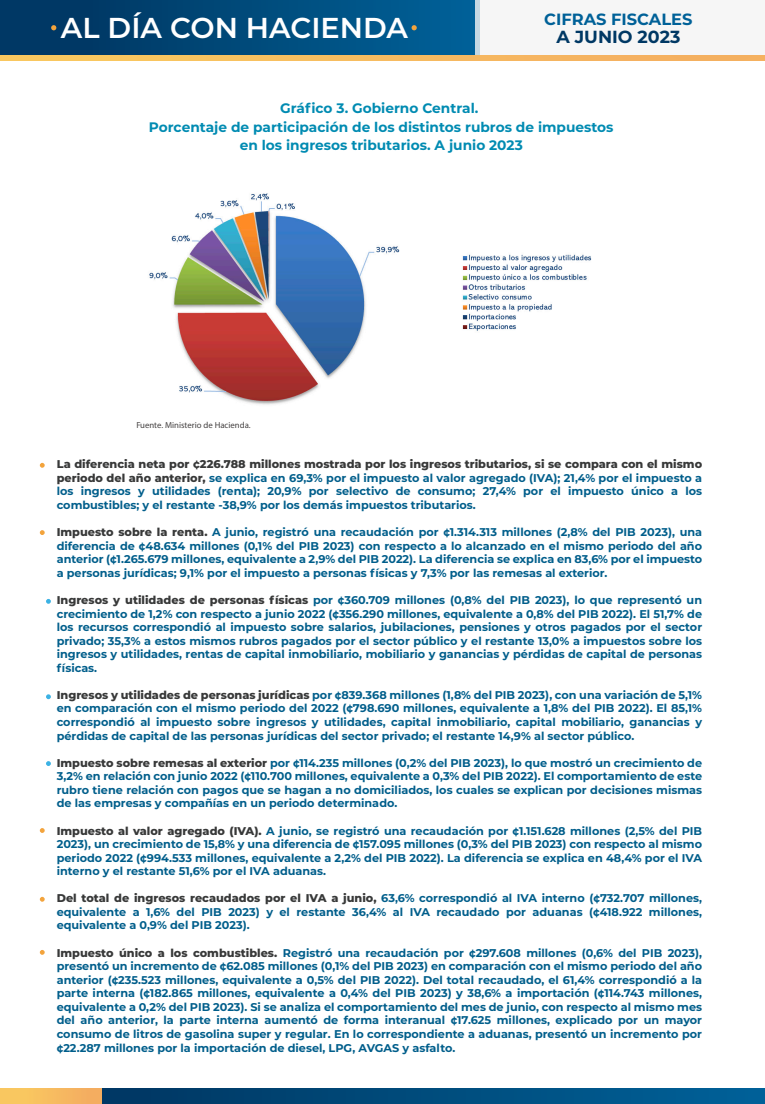
<style>
.page{position:relative;width:765px;height:1104px;background:#fff}
.page>*{position:absolute;margin:0;border:0;box-sizing:border-box;transform-origin:0 0}
.t1{font:600 28.75px "Montserrat";color:#fff}
.t2{font:700 17.5px "Montserrat";color:#003864}
.t3{font:700 16.25px "Montserrat";color:#006198}
.t4{font:700 13.75px/18.6px "Montserrat";color:#008bb2;text-align:center}
.t5{font:700 11.25px/13.5px "Montserrat";color:#005e8b;text-align:justify}
.t6{font:8.75px "Myriad Pro";color:#444141}
.s1{font-weight:800;color:#383939}
</style>
<div class="page">
<svg style="left:101px;top:1088px;width:664px;height:16px;background:#004c7d"></svg>
<div style="left:0;top:1088px;width:101px;height:16px;background:linear-gradient(to right,#facd60,#f4ab60)"></div>
<svg style="left:40px;top:463px;width:5px;height:5px"></svg>
<svg style="left:40px;top:530px;width:5px;height:5px"></svg>
<svg style="left:40px;top:828px;width:5px;height:5px"></svg>
<svg style="left:40px;top:897px;width:5px;height:5px"></svg>
<svg style="left:40px;top:950px;width:5px;height:5px"></svg>
<svg style="left:46px;top:599px;width:5px;height:5px"></svg>
<svg style="left:46px;top:694px;width:5px;height:5px"></svg>
<svg style="left:46px;top:761px;width:5px;height:5px"></svg>
<svg style="left:0;top:54px;width:765px;height:6px;background:#ddb36c"></svg>
<div style="left:0;top:0;width:765px;height:54px;background:#f6f6f6"></div>
<div style="left:0;top:0;width:475px;height:54px;background:linear-gradient(to right,#00325d,#006097)"></div>
<svg style="left:51px;top:25px;width:5px;height:5px"></svg>
<svg style="left:412px;top:25px;width:5px;height:5px"></svg>
<img style="left:149px;top:193px;width:443px;height:212px">
<h1 class="t1" style="left:61px;top:7px;width:349px">AL DÍA CON HACIENDA</h1>
<h3 class="t3" style="left:544px;top:7px;width:150px">CIFRAS FISCALES</h3>
<h2 class="t2" style="left:556px;top:25px;width:125px">A JUNIO 2023</h2>
<p class="t4" style="left:149px;top:98px;width:466px">Gráfico 3. Gobierno Central.<br>Porcentaje de participación de los distintos rubros de impuestos en los ingresos tributarios. A junio 2023</p>
<p class="t6" style="left:136px;top:420px;width:116px">Fuente. Ministerio de Hacienda.</p>
<p class="t5" style="left:57px;top:457px;width:647px"><span class="s1">La diferencia neta por ¢226.788 millones mostrada por los ingresos tributarios, si se compara con el mismo periodo del año anterior,</span> se explica en 69,3% por el impuesto al valor agregado (IVA); 21,4% por el impuesto a los ingresos y utilidades (renta); 20,9% por selectivo de consumo; 27,4% por el impuesto único a los combustibles; y el restante -38,9% por los demás impuestos tributarios.</p>
<p class="t5" style="left:57px;top:525px;width:647px"><span class="s1">Impuesto sobre la renta.</span> A junio, registró una recaudación por ¢1.314.313 millones (2,8% del PIB 2023), una diferencia de ¢48.634 millones (0,1% del PIB 2023) con respecto a lo alcanzado en el mismo periodo del año anterior (¢1.265.679 millones, equivalente a 2,9% del PIB 2022). La diferencia se explica en 83,6% por el impuesto a personas jurídicas; 9,1% por el impuesto a personas físicas y 7,3% por las remesas al exterior.</p>
<p class="t5" style="left:57px;top:593px;width:647px"><span class="s1">Ingresos y utilidades de personas físicas</span> por ¢360.709 millones (0,8% del PIB 2023), lo que representó un crecimiento de 1,2% con respecto a junio 2022 (¢356.290 millones, equivalente a 0,8% del PIB 2022). El 51,7% de los recursos correspondió al impuesto sobre salarios, jubilaciones, pensiones y otros pagados por el sector privado; 35,3% a estos mismos rubros pagados por el sector público y el restante 13,0% a impuestos sobre los ingresos y utilidades, rentas de capital inmobiliario, mobiliario y ganancias y pérdidas de capital de personas físicas.</p>
<p class="t5" style="left:57px;top:688px;width:647px"><span class="s1">Ingresos y utilidades de personas jurídicas</span> por ¢839.368 millones (1,8% del PIB 2023), con una variación de 5,1% en comparación con el mismo periodo del 2022 (¢798.690 millones, equivalente a 1,8% del PIB 2022). El 85,1% correspondió al impuesto sobre ingresos y utilidades, capital inmobiliario, capital mobiliario, ganancias y pérdidas de capital de las personas jurídicas del sector privado; el restante 14,9% al sector público.</p>
<p class="t5" style="left:57px;top:755px;width:647px"><span class="s1">Impuesto sobre remesas al exterior</span> por ¢114.235 millones (0,2% del PIB 2023), lo que mostró un crecimiento de 3,2% en relación con junio 2022 (¢110.700 millones, equivalente a 0,3% del PIB 2022). El comportamiento de este rubro tiene relación con pagos que se hagan a no domiciliados, los cuales se explican por decisiones mismas de las empresas y compañías en un periodo determinado.</p>
<p class="t5" style="left:57px;top:823px;width:647px"><span class="s1">Impuesto al valor agregado (IVA).</span> A junio, se registró una recaudación por ¢1.151.628 millones (2,5% del PIB 2023), un crecimiento de 15,8% y una diferencia de ¢157.095 millones (0,3% del PIB 2023) con respecto al mismo periodo 2022 (¢994.533 millones, equivalente a 2,2% del PIB 2022). La diferencia se explica en 48,4% por el IVA interno y el restante 51,6% por el IVA aduanas.</p>
<p class="t5" style="left:57px;top:891px;width:647px"><span class="s1">Del total de ingresos recaudados por el IVA a junio,</span> 63,6% correspondió al IVA interno (¢732.707 millones, equivalente a 1,6% del PIB 2023) y el restante 36,4% al IVA recaudado por aduanas (¢418.922 millones, equivalente a 0,9% del PIB 2023).</p>
<p class="t5" style="left:57px;top:945px;width:647px"><span class="s1">Impuesto único a los combustibles.</span> Registró una recaudación por ¢297.608 millones (0,6% del PIB 2023), presentó un incremento de ¢62.085 millones (0,1% del PIB 2023) en comparación con el mismo periodo del año anterior (¢235.523 millones, equivalente a 0,5% del PIB 2022). Del total recaudado, el 61,4% correspondió a la parte interna (¢182.865 millones, equivalente a 0,4% del PIB 2023) y 38,6% a importación (¢114.743 millones, equivalente a 0,2% del PIB 2023). Si se analiza el comportamiento del mes de junio, con respecto al mismo mes del año anterior, la parte interna aumentó de forma interanual ¢17.625 millones, explicado por un mayor consumo de litros de gasolina super y regular. En lo correspondiente a aduanas, presentó un incremento por ¢22.287 millones por la importación de diesel, LPG, AVGAS y asfalto.</p>
</div>
